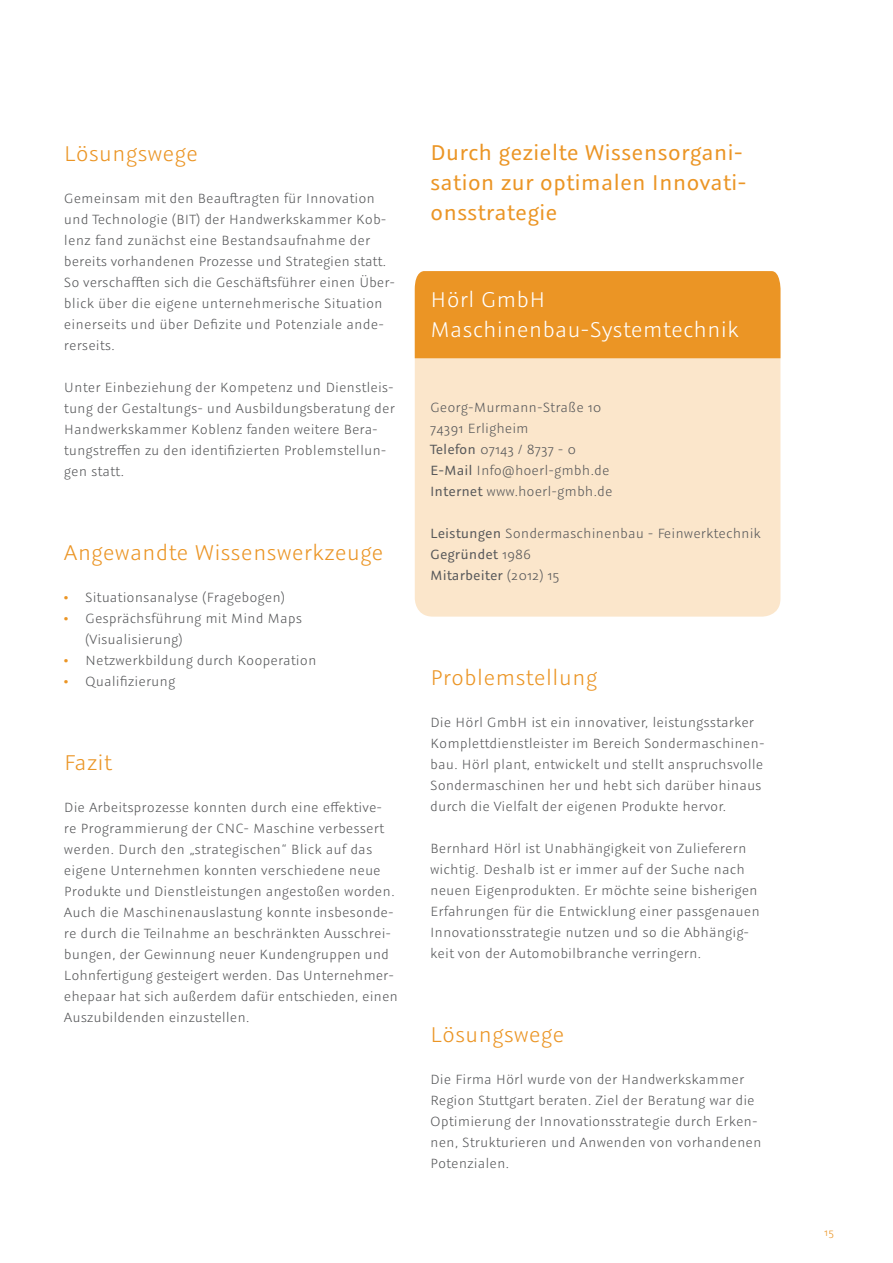
<style>
.page{position:relative;width:893px;height:1263px;background:#fff}
.page>*{position:absolute;margin:0;border:0;box-sizing:border-box;transform-origin:0 0}
.t1{font:300 24px "Graublau Sans";color:#eb9525}
.t2{font:24px/30px "Graublau Sans";color:#eb9525}
.t3{font:300 24px/30px "Graublau Sans";color:#fff}
.t4{font:300 15px/21px "Graublau Sans";color:#57585a}
.t5{font:300 12px "Graublau Sans";color:#eb9525}
.s1{color:#eb9525}
.s2{font-weight:400}
</style>
<div class="page">
<div style="left:415px;top:271px;width:365px;height:346px;background:#fbe6cb;border-radius:18px"></div>
<div style="left:415px;top:271px;width:365px;height:87px;background:#eb9525"></div>
<h1 class="t1" style="left:64px;top:138px;width:136px">Lösungswege</h1>
<p class="t4" style="left:64px;top:187px;width:333px">Gemeinsam mit den Beauftragten für Innovation und Technologie (BIT) der Handwerkskammer Kob&shy;lenz fand zunächst eine Bestandsaufnahme der bereits vorhandenen Prozesse und Strategien statt.<br>So verschafften sich die Geschäftsführer einen Über&shy;blick über die eigene unternehmerische Situation einerseits und über Defizite und Potenziale ande&shy;rerseits.</p>
<p class="t4" style="left:64px;top:376px;width:332px">Unter Einbeziehung der Kompetenz und Dienstleis&shy;tung der Gestaltungs- und Ausbildungsberatung der Handwerkskammer Koblenz fanden weitere Bera&shy;tungstreffen zu den identifizierten Problemstellun&shy;gen statt.</p>
<h1 class="t1" style="left:64px;top:537px;width:321px">Angewandte Wissenswerkzeuge</h1>
<p class="t4" style="left:64px;top:586px;width:223px"><span class="s1">•</span> Situationsanalyse (Fragebogen)</p>
<p class="t4" style="left:85px;top:607px;width:218px;text-indent:-21px"><span class="s1">•</span> Gesprächsführung mit Mind Maps (Visualisierung)</p>
<p class="t4" style="left:64px;top:649px;width:254px"><span class="s1">•</span> Netzwerkbildung durch Kooperation</p>
<p class="t4" style="left:64px;top:670px;width:113px"><span class="s1">•</span> Qualifizierung</p>
<h1 class="t1" style="left:64px;top:747px;width:49px">Fazit</h1>
<p class="t4" style="left:64px;top:796px;width:336px">Die Arbeitsprozesse konnten durch eine effektive&shy;re Programmierung der CNC- Maschine verbessert werden. Durch den „strategischen“ Blick auf das eigene Unternehmen konnten verschiedene neue Produkte und Dienstleistungen angestoßen worden.<br>Auch die Maschinenauslastung konnte insbesonde&shy;re durch die Teilnahme an beschränkten Ausschrei&shy;bungen, der Gewinnung neuer Kundengruppen und Lohnfertigung gesteigert werden. Das Unternehmer&shy;ehepaar hat sich außerdem dafür entschieden, einen Auszubildenden einzustellen.</p>
<h1 class="t2" style="left:430px;top:137px;width:318px">Durch gezielte Wissensorgani&shy;sation zur optimalen Innovati&shy;onsstrategie</h1>
<h1 class="t3" style="left:430px;top:284px;width:310px">Hörl GmbH<br>Maschinenbau-Systemtechnik</h1>
<p class="t4" style="left:430px;top:397px;width:184px">Georg-Murmann-Straße 10<br>74391 Erligheim<br><span class="s2">Telefon</span> 07143 / 8737 - 0<br><span class="s2">E-Mail</span> Info@hoerl-gmbh.de<br><span class="s2">Internet</span> www.hoerl-gmbh.de</p>
<p class="t4" style="left:430px;top:523px;width:332px"><span class="s2">Leistungen</span> Sondermaschinenbau - Feinwerktechnik<br><span class="s2">Gegründet</span> 1986<br><span class="s2">Mitarbeiter</span> (2012) 15</p>
<h1 class="t1" style="left:430px;top:663px;width:169px">Problemstellung</h1>
<p class="t4" style="left:430px;top:712px;width:336px">Die Hörl GmbH ist ein innovativer, leistungsstarker Komplettdienstleister im Bereich Sondermaschinen&shy;bau. Hörl plant, entwickelt und stellt anspruchsvolle Sondermaschinen her und hebt sich darüber hinaus durch die Vielfalt der eigenen Produkte hervor.</p>
<p class="t4" style="left:430px;top:838px;width:331px">Bernhard Hörl ist Unabhängigkeit von Zulieferern wichtig. Deshalb ist er immer auf der Suche nach neuen Eigenprodukten. Er möchte seine bisherigen Erfahrungen für die Entwicklung einer passgenauen Innovationsstrategie nutzen und so die Abhängig&shy;keit von der Automobilbranche verringern.</p>
<h1 class="t1" style="left:430px;top:1020px;width:136px">Lösungswege</h1>
<p class="t4" style="left:430px;top:1069px;width:333px">Die Firma Hörl wurde von der Handwerkskammer Region Stuttgart beraten. Ziel der Beratung war die Optimierung der Innovationsstrategie durch Erken&shy;nen, Strukturieren und Anwenden von vorhandenen Potenzialen.</p>
<p class="t5" style="left:824px;top:1224px;width:11px">15</p>
</div>
